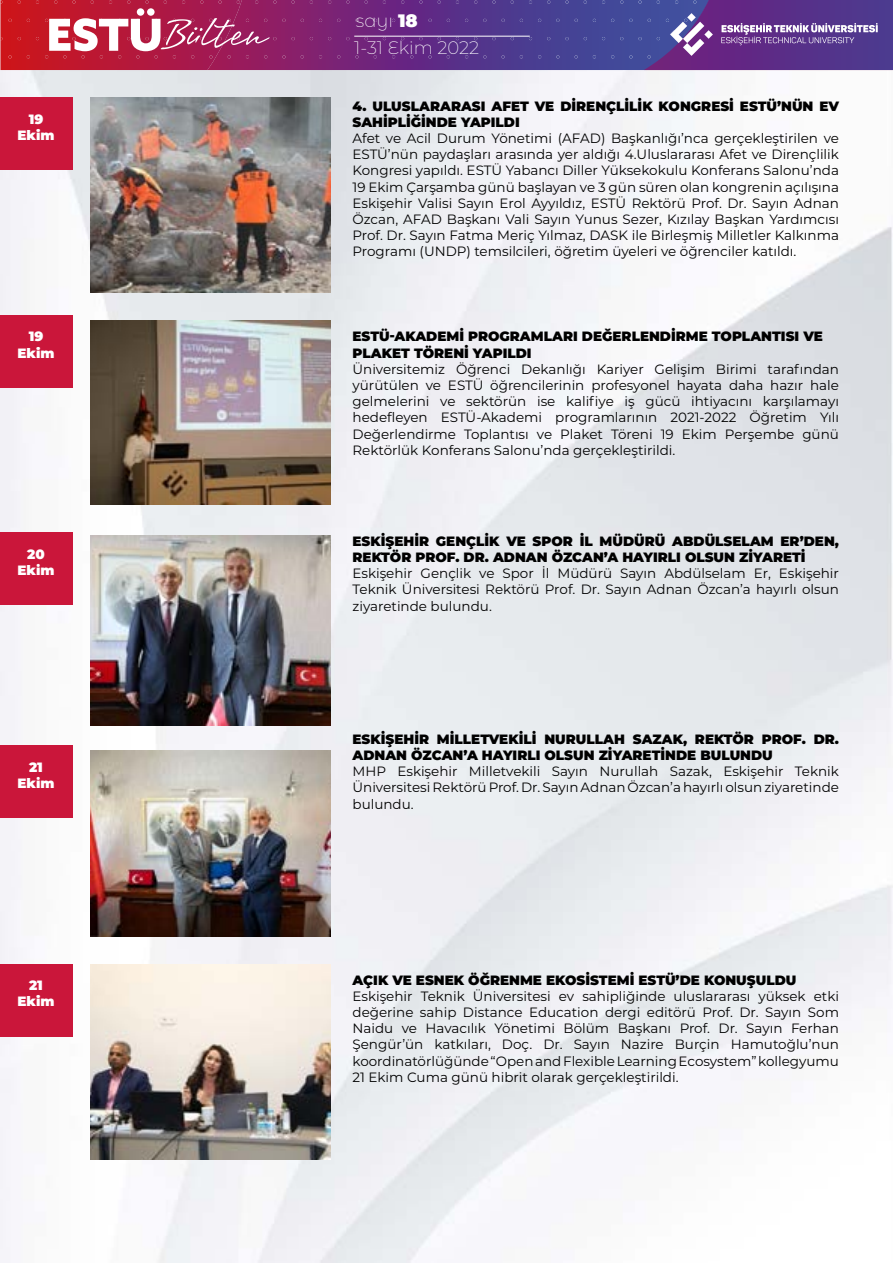
<style>
.page{position:relative;width:893px;height:1263px;background:#fff}
.page>*{position:absolute;margin:0;border:0;box-sizing:border-box;transform-origin:0 0}
.t1{font:200 18px/27.2px "Montserrat Alternates";color:#fff}
.t2{font:13.5px/16.2px "Montserrat";color:#000;text-align:justify}
.t3{font:900 13.5px/16.2px "Montserrat";color:#000}
.t4{font:900 13.5px/16.2px "Montserrat";color:#fff;text-align:center}
.s1{font-weight:900}
</style>
<div class="page">
<img style="left:0;top:70px;width:893px;height:1193px">
<div style="left:0;top:98px;width:72px;height:72px;background:#ca163a"></div>
<div style="left:0;top:315px;width:72px;height:72px;background:#ca163a"></div>
<div style="left:0;top:533px;width:72px;height:72px;background:#ca163a"></div>
<div style="left:0;top:746px;width:72px;height:72px;background:#ca163a"></div>
<div style="left:0;top:964px;width:72px;height:72px;background:#ca163a"></div>
<img style="left:91px;top:98px;width:240px;height:195px">
<img style="left:91px;top:321px;width:240px;height:183px">
<img style="left:91px;top:535px;width:240px;height:190px">
<img style="left:91px;top:750px;width:240px;height:186px">
<img style="left:91px;top:964px;width:240px;height:195px">
<svg style="left:0;top:0;width:893px;height:70px;background:#7c3a7d"></svg>
<hr style="left:354px;top:36px;width:176px;height:1px;background:#fff">
<p class="t4" style="left:17px;top:110px;width:39px">19<br>Ekim</p>
<p class="t4" style="left:17px;top:328px;width:39px">19<br>Ekim</p>
<p class="t4" style="left:17px;top:545px;width:39px">20<br>Ekim</p>
<p class="t4" style="left:17px;top:758px;width:39px">21<br>Ekim</p>
<p class="t4" style="left:17px;top:976px;width:39px">21<br>Ekim</p>
<h1 class="t1" style="left:354px;top:6px;width:127px">sayı <span class="s1">18<br></span>1-31 Ekim 2022</h1>
<p class="t3" style="left:353px;top:97px;width:488px">4. ULUSLARARASI AFET VE DİRENÇLİLİK KONGRESİ ESTÜ’NÜN EV<br>SAHİPLİĞİNDE YAPILDI</p>
<p class="t2" style="left:353px;top:130px;width:488px">Afet ve Acil Durum Yönetimi (AFAD) Başkanlığı’nca gerçekleştirilen ve ESTÜ’nün paydaşları arasında yer aldığı 4.Uluslararası Afet ve Dirençlilik Kongresi yapıldı. ESTÜ Yabancı Diller Yüksekokulu Konferans Salonu’nda 19 Ekim Çarşamba günü başlayan ve 3 gün süren olan kongrenin açılışına Eskişehir Valisi Sayın Erol Ayyıldız, ESTÜ Rektörü Prof. Dr. Sayın Adnan Özcan, AFAD Başkanı Vali Sayın Yunus Sezer, Kızılay Başkan Yardımcısı Prof. Dr. Sayın Fatma Meriç Yılmaz, DASK ile Birleşmiş Milletler Kalkınma Programı (UNDP) temsilcileri, öğretim üyeleri ve öğrenciler katıldı.</p>
<p class="t3" style="left:353px;top:328px;width:472px">ESTÜ-AKADEMİ PROGRAMLARI DEĞERLENDİRME TOPLANTISI VE<br>PLAKET TÖRENİ YAPILDI</p>
<p class="t2" style="left:353px;top:360px;width:488px">Üniversitemiz Öğrenci Dekanlığı Kariyer Gelişim Birimi tarafından yürütülen ve ESTÜ öğrencilerinin profesyonel hayata daha hazır hale gelmelerini ve sektörün ise kalifiye iş gücü ihtiyacını karşılamayı hedefleyen ESTÜ-Akademi programlarının 2021-2022 Öğretim Yılı Değerlendirme Toplantısı ve Plaket Töreni 19 Ekim Perşembe günü Rektörlük Konferans Salonu’nda gerçekleştirildi.</p>
<p class="t3" style="left:353px;top:532px;width:488px">ESKİŞEHİR GENÇLİK VE SPOR İL MÜDÜRÜ ABDÜLSELAM ER’DEN,<br>REKTÖR PROF. DR. ADNAN ÖZCAN’A HAYIRLI OLSUN ZİYARETİ</p>
<p class="t2" style="left:353px;top:565px;width:488px">Eskişehir Gençlik ve Spor İl Müdürü Sayın Abdülselam Er, Eskişehir Teknik Üniversitesi Rektörü Prof. Dr. Sayın Adnan Özcan’a hayırlı olsun ziyaretinde bulundu.</p>
<p class="t3" style="left:353px;top:730px;width:488px">ESKİŞEHİR MİLLETVEKİLİ NURULLAH SAZAK, REKTÖR PROF. DR.<br>ADNAN ÖZCAN’A HAYIRLI OLSUN ZİYARETİNDE BULUNDU</p>
<p class="t2" style="left:353px;top:763px;width:488px">MHP Eskişehir Milletvekili Sayın Nurullah Sazak, Eskişehir Teknik Üniversitesi Rektörü Prof. Dr. Sayın Adnan Özcan’a hayırlı olsun ziyaretinde bulundu.</p>
<p class="t3" style="left:353px;top:971px;width:445px">AÇIK VE ESNEK ÖĞRENME EKOSİSTEMİ ESTÜ’DE KONUŞULDU</p>
<p class="t2" style="left:353px;top:987px;width:488px">Eskişehir Teknik Üniversitesi ev sahipliğinde uluslararası yüksek etki değerine sahip Distance Education dergi editörü Prof. Dr. Sayın Som Naidu ve Havacılık Yönetimi Bölüm Başkanı Prof. Dr. Sayın Ferhan Şengür’ün katkıları, Doç. Dr. Sayın Nazire Burçin Hamutoğlu’nun koordinatörlüğünde “Open and Flexible Learning Ecosystem” kollegyumu 21 Ekim Cuma günü hibrit olarak gerçekleştirildi.</p>
</div>
